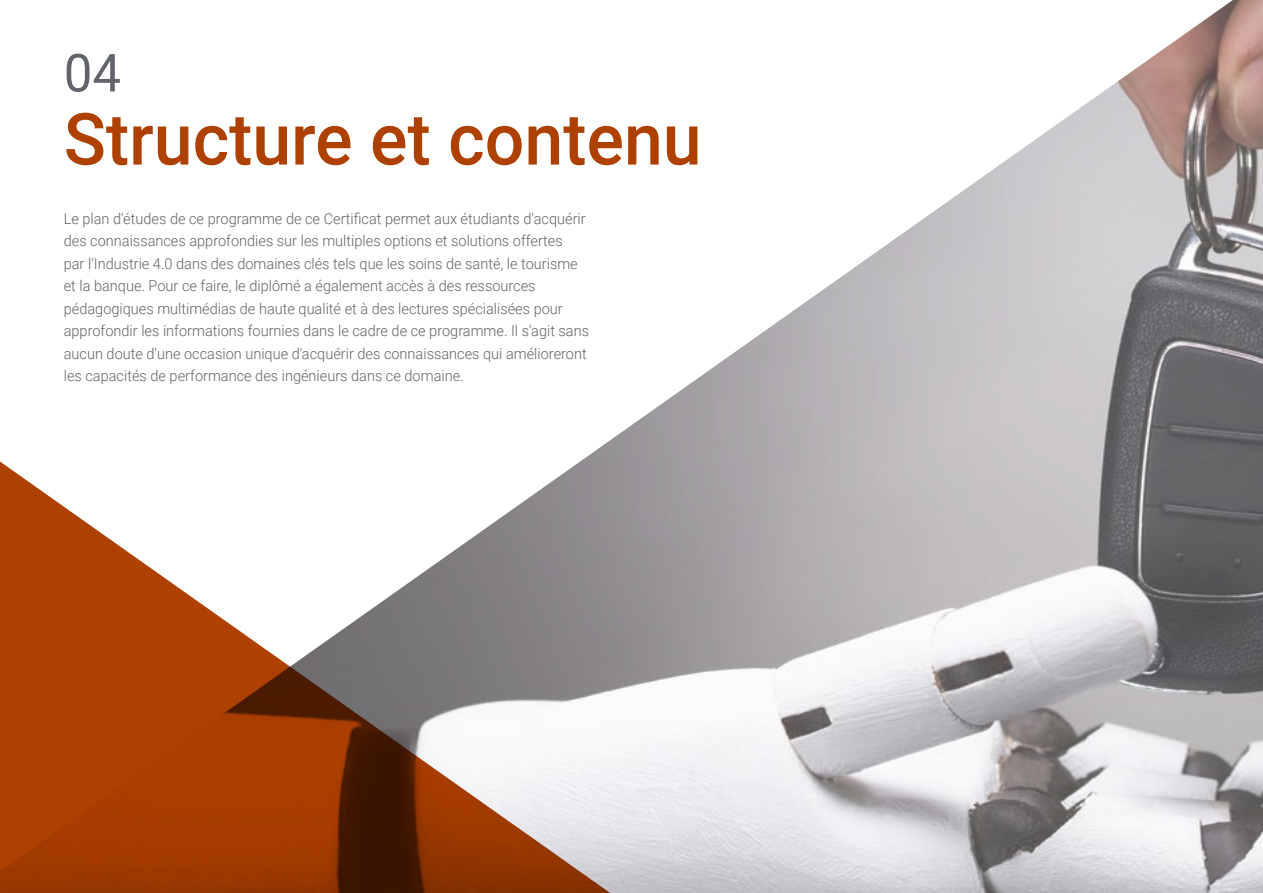
<style>
.page{position:relative;width:1263px;height:893px;background:#fff}
.page>*{position:absolute;margin:0;border:0;box-sizing:border-box;transform-origin:0 0}
.t1{font:500 72px "Roboto";color:#ae4000}
.t2{font:52.5px "Roboto";color:#61646a}
.t3{font:300 15px/22.5px "Roboto";color:#61646a}
</style>
<div class="page">
<img style="left:602px;top:0;width:661px;height:893px">
<svg style="left:0;top:446px;width:640px;height:447px"></svg>
<h2 class="t2" style="left:64px;top:36px;width:59px">04</h2>
<h1 class="t1" style="left:64px;top:89px;width:639px">Structure et contenu</h1>
<p class="t3" style="left:64px;top:207px;width:527px">Le plan d'études de ce programme de ce Certificat permet aux étudiants d'acquérir des connaissances approfondies sur les multiples options et solutions offertes<br>par l'Industrie 4.0 dans des domaines clés tels que les soins de santé, le tourisme et la banque. Pour ce faire, le diplômé a également accès à des ressources pédagogiques multimédias de haute qualité et à des lectures spécialisées pour approfondir les informations fournies dans le cadre de ce programme. Il s'agit sans aucun doute d'une occasion unique d'acquérir des connaissances qui amélioreront les capacités de performance des ingénieurs dans ce domaine.</p>
</div>
